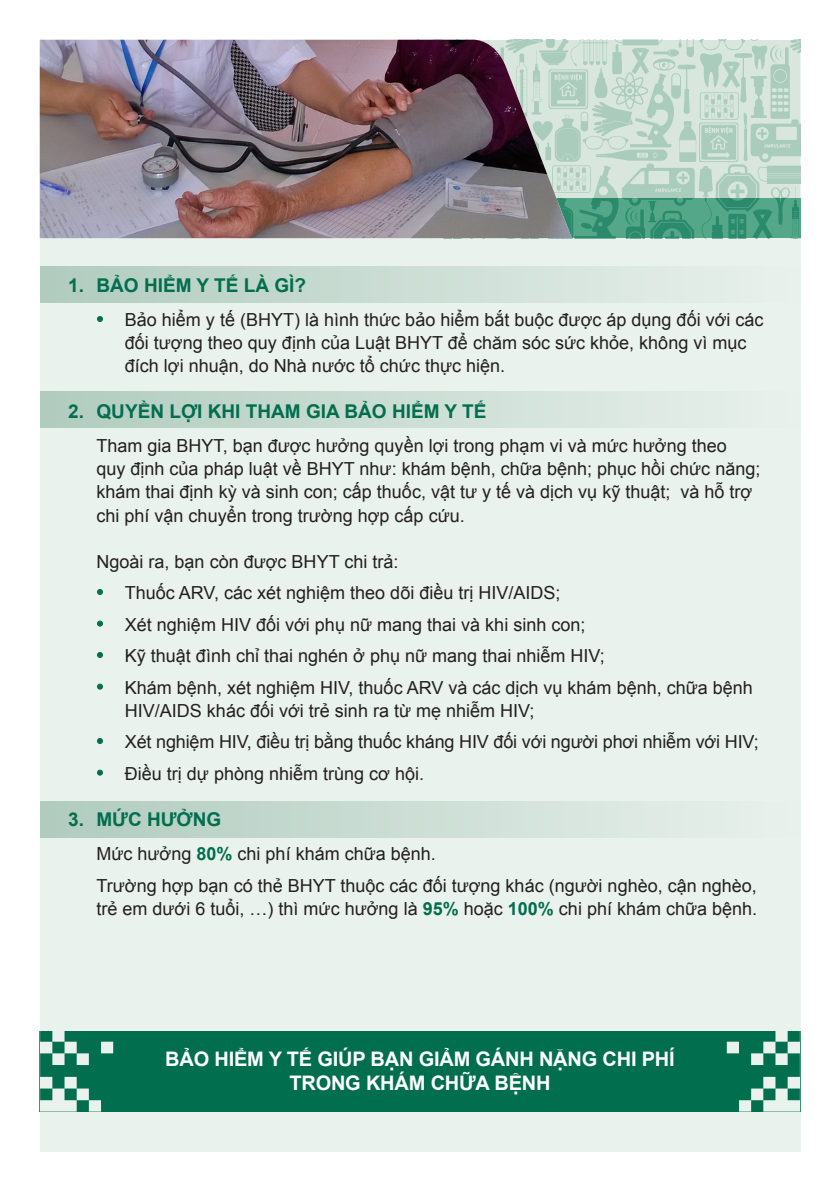
<style>
.page{position:relative;width:840px;height:1191px;background:#fff}
.page>*{position:absolute;margin:0;border:0;box-sizing:border-box;transform-origin:0 0}
.t1{font:700 20px "Arial";letter-spacing:-.01em;color:#fff}
.t2{font:700 19px "Arial";color:#016e4e}
.t3{font:18px/23px "Arial";color:#231f20}
.s1{font-size:20px;color:#016e4e}
.s2{font-weight:700;color:#016e4e}
</style>
<div class="page">
<div style="left:40px;top:40px;width:759px;height:1111px;background:#eaf2ed"></div>
<img style="left:571px;top:40px;width:228px;height:158px">
<img style="left:571px;top:198px;width:228px;height:40px">
<img style="left:40px;top:40px;width:531px;height:198px">
<div style="left:40px;top:1030px;width:380px;height:81px;background:#016e4e"></div>
<svg style="left:40px;top:1030px;width:73px;height:81px"></svg>
<div style="left:379px;top:1030px;width:420px;height:81px;background:#016e4e"></div>
<svg style="left:726px;top:1030px;width:73px;height:81px"></svg>
<div style="left:40px;top:266px;width:759px;height:37px;background:linear-gradient(to right,#b0cbbe,#e9f1ec)"></div>
<div style="left:40px;top:391px;width:759px;height:37px;background:linear-gradient(to right,#b0cbbe,#e9f1ec)"></div>
<div style="left:40px;top:800px;width:759px;height:37px;background:linear-gradient(to right,#b0cbbe,#e9f1ec)"></div>
<svg style="left:97px;top:316px;width:6px;height:6px"></svg>
<svg style="left:97px;top:589px;width:6px;height:6px"></svg>
<svg style="left:97px;top:620px;width:6px;height:7px"></svg>
<svg style="left:97px;top:652px;width:6px;height:6px"></svg>
<svg style="left:97px;top:683px;width:6px;height:7px"></svg>
<svg style="left:97px;top:738px;width:6px;height:6px"></svg>
<svg style="left:97px;top:769px;width:6px;height:7px"></svg>
<p class="t2" style="left:68px;top:272px;width:239px">1. BẢO HIỂM Y TẾ LÀ GÌ?</p>
<p class="t3" style="left:125px;top:308px;width:640px;text-indent:-28px"><span class="s1">•</span> Bảo hiểm y tế (BHYT) là hình thức bảo hiểm bắt buộc được áp dụng đối với các đối tượng theo quy định của Luật BHYT để chăm sóc sức khỏe, không vì mục đích lợi nhuận, do Nhà nước tổ chức thực hiện.</p>
<p class="t2" style="left:68px;top:399px;width:419px">2. QUYỀN LỢI KHI THAM GIA BẢO HIỂM Y TẾ</p>
<p class="t3" style="left:96px;top:435px;width:665px">Tham gia BHYT, bạn được hưởng quyền lợi trong phạm vi và mức hưởng theo<br>quy định của pháp luật về BHYT như: khám bệnh, chữa bệnh; phục hồi chức năng; khám thai định kỳ và sinh con; cấp thuốc, vật tư y tế và dịch vụ kỹ thuật; và hỗ trợ chi phí vận chuyển trong trường hợp cấp cứu.</p>
<p class="t3" style="left:96px;top:550px;width:303px">Ngoài ra, bạn còn được BHYT chi trả:</p>
<p class="t3" style="left:96px;top:581px;width:465px"><span class="s1">•</span> Thuốc ARV, các xét nghiệm theo dõi điều trị HIV/AIDS;</p>
<p class="t3" style="left:96px;top:613px;width:490px"><span class="s1">•</span> Xét nghiệm HIV đối với phụ nữ mang thai và khi sinh con;</p>
<p class="t3" style="left:96px;top:644px;width:509px"><span class="s1">•</span> Kỹ thuật đình chỉ thai nghén ở phụ nữ mang thai nhiễm HIV;</p>
<p class="t3" style="left:125px;top:676px;width:629px;text-indent:-28px"><span class="s1">•</span> Khám bệnh, xét nghiệm HIV, thuốc ARV và các dịch vụ khám bệnh, chữa bệnh<br>HIV/AIDS khác đối với trẻ sinh ra từ mẹ nhiễm HIV;</p>
<p class="t3" style="left:96px;top:730px;width:663px"><span class="s1">•</span> Xét nghiệm HIV, điều trị bằng thuốc kháng HIV đối với người phơi nhiễm với HIV;</p>
<p class="t3" style="left:96px;top:762px;width:329px"><span class="s1">•</span> Điều trị dự phòng nhiễm trùng cơ hội.</p>
<p class="t2" style="left:68px;top:806px;width:155px">3. MỨC HƯỞNG</p>
<p class="t3" style="left:96px;top:842px;width:341px">Mức hưởng <span class="s2">80%</span> chi phí khám chữa bệnh.</p>
<p class="t3" style="left:96px;top:874px;width:662px">Trường hợp bạn có thẻ BHYT thuộc các đối tượng khác (người nghèo, cận nghèo, trẻ em dưới 6 tuổi, …) thì mức hưởng là <span class="s2">95%</span> hoặc <span class="s2">100%</span> chi phí khám chữa bệnh.</p>
<p class="t1" style="left:165px;top:1046px;width:511px">BẢO HIỂM Y TẾ GIÚP BẠN GIẢM GÁNH NẶNG CHI PHÍ</p>
<p class="t1" style="left:289px;top:1070px;width:262px">TRONG KHÁM CHỮA BỆNH</p>
</div>
